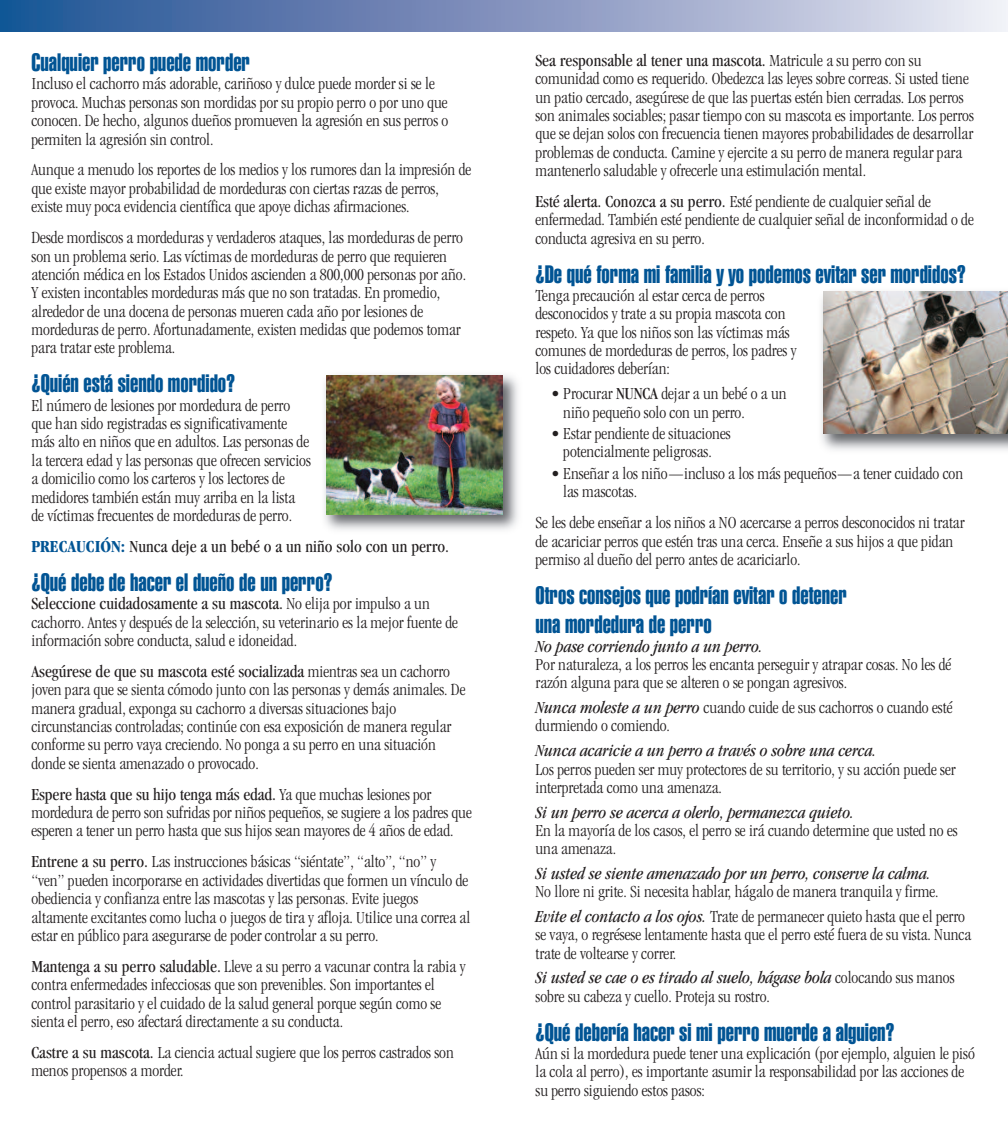
<style>
.page{position:relative;width:1008px;height:1134px;background:#fff}
.page>*{position:absolute;margin:0;border:0;box-sizing:border-box;transform-origin:0 0}
.t1{font:24.5px/29.4px "Swiss 911 BT Extra Compressed";color:#015494}
.t2{font:300 condensed 17.5px/18.4px "Garamond";color:#231f20}
.t3{font:italic condensed 17.5px "Garamond";color:#231f20}
.t4{font:condensed 17.5px "Garamond";color:#231f20}
.s1{font-weight:700;color:#015494}
.s2{font-weight:400}
.s3{font-weight:400;font-style:italic}
</style>
<div class="page">
<img style="left:324px;top:374px;width:194px;height:156px">
<img style="left:326px;top:375px;width:177px;height:139px">
<img style="left:821px;top:291px;width:187px;height:159px">
<img style="left:823px;top:292px;width:185px;height:141px">
<div style="left:0;top:0;width:1008px;height:32px;background:linear-gradient(to right,#1c4c90,#ece5f1)"></div>
<h1 class="t1" style="left:32px;top:49px;width:220px">Cualquier perro puede morder</h1>
<p class="t2" style="left:31px;top:76px;width:418px">Incluso el cachorro más adorable, cariñoso y dulce puede morder si se le provoca. Muchas personas son mordidas por su propio perro o por uno que conocen. De hecho, algunos dueños promueven la agresión en sus perros o permiten la agresión sin control.</p>
<p class="t2" style="left:31px;top:162px;width:441px">Aunque a menudo los reportes de los medios y los rumores dan la impresión de que existe mayor probabilidad de mordeduras con ciertas razas de perros, existe muy poca evidencia científica que apoye dichas afirmaciones.</p>
<p class="t2" style="left:31px;top:230px;width:436px">Desde mordiscos a mordeduras y verdaderos ataques, las mordeduras de perro son un problema serio. Las víctimas de mordeduras de perro que requieren atención médica en los Estados Unidos ascienden a 800,000 personas por año.<br>Y existen incontables mordeduras más que no son tratadas. En promedio, alrededor de una docena de personas mueren cada año por lesiones de mordeduras de perro. Afortunadamente, existen medidas que podemos tomar para tratar este problema.</p>
<h1 class="t1" style="left:32px;top:370px;width:205px">¿Quién está siendo mordido?</h1>
<p class="t2" style="left:31px;top:397px;width:281px">El número de lesiones por mordedura de perro que han sido registradas es significativamente más alto en niños que en adultos. Las personas de la tercera edad y las personas que ofrecen servicios a domicilio como los carteros y los lectores de medidores también están muy arriba en la lista de víctimas frecuentes de mordeduras de perro.</p>
<p class="t4" style="left:31px;top:540px;width:419px"><span class="s1">PRECAUCIÓN:</span> Nunca deje a un bebé o a un niño solo con un perro.</p>
<h1 class="t1" style="left:32px;top:569px;width:303px">¿Qué debe de hacer el dueño de un perro?</h1>
<p class="t2" style="left:31px;top:596px;width:428px"><span class="s2">Seleccione cuidadosamente a su mascota.</span> No elija por impulso a un cachorro. Antes y después de la selección, su veterinario es la mejor fuente de información sobre conducta, salud e idoneidad.</p>
<p class="t2" style="left:31px;top:663px;width:436px"><span class="s2">Asegúrese de que su mascota esté socializada</span> mientras sea un cachorro joven para que se sienta cómodo junto con las personas y demás animales. De manera gradual, exponga su cachorro a diversas situaciones bajo circunstancias controladas; continúe con esa exposición de manera regular conforme su perro vaya creciendo. No ponga a su perro en una situación donde se sienta amenazado o provocado.</p>
<p class="t2" style="left:31px;top:786px;width:442px"><span class="s2">Espere hasta que su hijo tenga más edad.</span> Ya que muchas lesiones por mordedura de perro son sufridas por niños pequeños, se sugiere a los padres que esperen a tener un perro hasta que sus hijos sean mayores de 4 años de edad.</p>
<p class="t2" style="left:31px;top:854px;width:440px"><span class="s2">Entrene a su perro.</span> Las instrucciones básicas “siéntate”, “alto”, “no” y “ven” pueden incorporarse en actividades divertidas que formen un vínculo de obediencia y confianza entre las mascotas y las personas. Evite juegos altamente excitantes como lucha o juegos de tira y afloja. Utilice una correa al estar en público para asegurarse de poder controlar a su perro.</p>
<p class="t2" style="left:31px;top:958px;width:436px"><span class="s2">Mantenga a su perro saludable.</span> Lleve a su perro a vacunar contra la rabia y contra enfermedades infecciosas que son prevenibles. Son importantes el control parasitario y el cuidado de la salud general porque según como se sienta el perro, eso afectará directamente a su conducta.</p>
<p class="t2" style="left:31px;top:1045px;width:424px"><span class="s2">Castre a su mascota.</span> La ciencia actual sugiere que los perros castrados son menos propensos a morder.</p>
<p class="t2" style="left:535px;top:52px;width:440px"><span class="s2">Sea responsable al tener una mascota.</span> Matricule a su perro con su comunidad como es requerido. Obedezca las leyes sobre correas. Si usted tiene un patio cercado, asegúrese de que las puertas estén bien cerradas. Los perros son animales sociables; pasar tiempo con su mascota es importante. Los perros que se dejan solos con frecuencia tienen mayores probabilidades de desarrollar problemas de conducta. Camine y ejercite a su perro de manera regular para mantenerlo saludable y ofrecerle una estimulación mental.</p>
<p class="t2" style="left:535px;top:194px;width:440px"><span class="s2">Esté alerta. Conozca a su perro.</span> Esté pendiente de cualquier señal de enfermedad. También esté pendiente de cualquier señal de inconformidad o de conducta agresiva en su perro.</p>
<h1 class="t1" style="left:536px;top:261px;width:432px">¿De qué forma mi familia y yo podemos evitar ser mordidos?</h1>
<p class="t2" style="left:535px;top:288px;width:263px">Tenga precaución al estar cerca de perros desconocidos y trate a su propia mascota con respeto. Ya que los niños son las víctimas más comunes de mordeduras de perros, los padres y los cuidadores deberían:</p>
<p class="t2" style="left:563px;top:386px;width:225px;text-indent:-12px">• Procurar <span class="s2">NUNCA</span> dejar a un bebé o a un niño pequeño solo con un perro.</p>
<p class="t2" style="left:551px;top:426px;width:181px;text-align:center">• Estar pendiente de situaciones potencialmente peligrosas.</p>
<p class="t2" style="left:563px;top:466px;width:401px;text-indent:-12px">• Enseñar a los niño—incluso a los más pequeños—a tener cuidado con las mascotas.</p>
<p class="t2" style="left:535px;top:515px;width:431px">Se les debe enseñar a los niños a NO acercarse a perros desconocidos ni tratar de acariciar perros que estén tras una cerca. Enseñe a sus hijos a que pidan permiso al dueño del perro antes de acariciarlo.</p>
<h1 class="t1" style="left:536px;top:582px;width:313px">Otros consejos que podrían evitar o detener una mordedura de perro</h1>
<p class="t3" style="left:536px;top:639px;width:229px">No pase corriendo junto a un perro.</p>
<p class="t2" style="left:535px;top:657px;width:417px">Por naturaleza, a los perros les encanta perseguir y atrapar cosas. No les dé razón alguna para que se alteren o se pongan agresivos.</p>
<p class="t2" style="left:535px;top:700px;width:419px"><span class="s3">Nunca moleste a un perro</span> cuando cuide de sus cachorros o cuando esté durmiendo o comiendo.</p>
<p class="t3" style="left:535px;top:744px;width:342px">Nunca acaricie a un perro a través o sobre una cerca.</p>
<p class="t2" style="left:535px;top:761px;width:422px">Los perros pueden ser muy protectores de su territorio, y su acción puede ser interpretada como una amenaza.</p>
<p class="t3" style="left:535px;top:805px;width:320px">Si un perro se acerca a olerlo, permanezca quieto.</p>
<p class="t2" style="left:535px;top:823px;width:424px">En la mayoría de los casos, el perro se irá cuando determine que usted no es una amenaza.</p>
<p class="t3" style="left:535px;top:867px;width:397px">Si usted se siente amenazado por un perro, conserve la calma.</p>
<p class="t2" style="left:535px;top:881px;width:431px;line-height:24.7px">No llore ni grite. Si necesita hablar, hágalo de manera tranquila y firme.<br><span class="s3">Evite el contacto a los ojos.</span> Trate de permanecer quieto hasta que el perro</p>
<p class="t2" style="left:535px;top:927px;width:437px">se vaya, o regrésese lentamente hasta que el perro esté fuera de su vista. Nunca trate de voltearse y correr.</p>
<p class="t2" style="left:535px;top:970px;width:421px"><span class="s3">Si usted se cae o es tirado al suelo, hágase bola</span> colocando sus manos sobre su cabeza y cuello. Proteja su rostro.</p>
<h1 class="t1" style="left:536px;top:1019px;width:361px">¿Qué debería hacer si mi perro muerde a alguien?</h1>
<p class="t2" style="left:535px;top:1046px;width:441px">Aún si la mordedura puede tener una explicación (por ejemplo, alguien le pisó la cola al perro), es importante asumir la responsabilidad por las acciones de su perro siguiendo estos pasos:</p>
</div>
